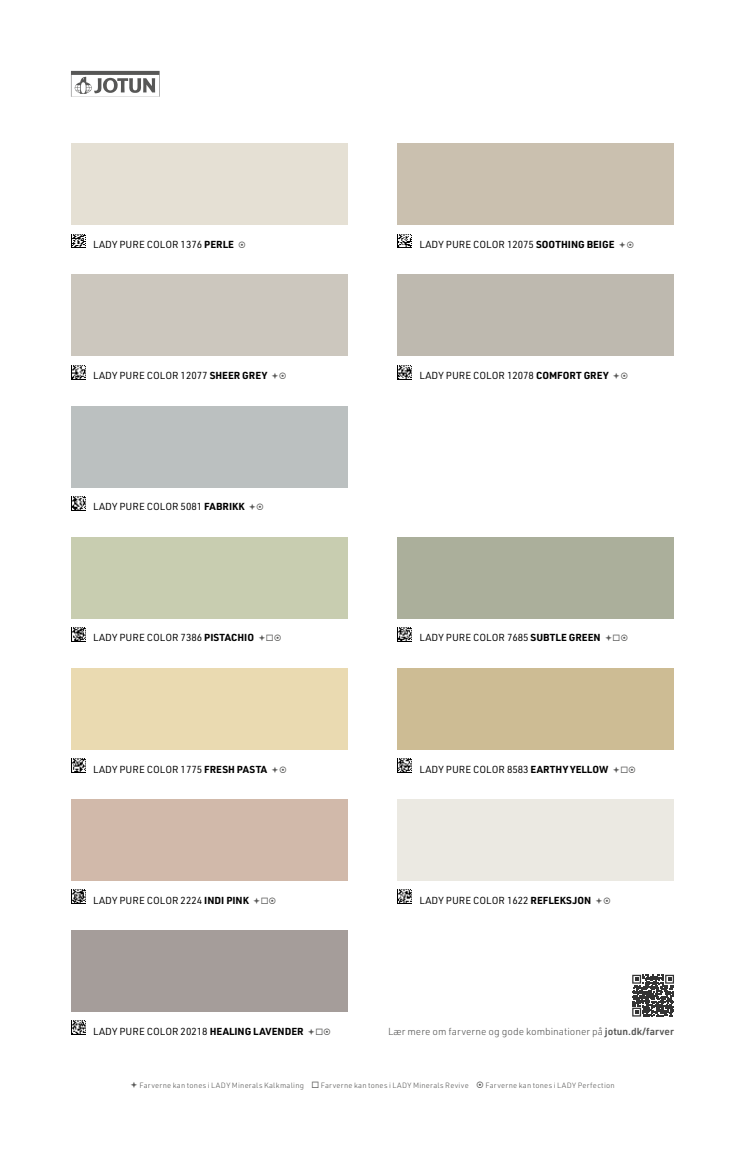
<style>
.page{position:relative;width:745px;height:1152px;background:#fff}
.page>*{position:absolute;margin:0;border:0;box-sizing:border-box;transform-origin:0 0}
.t1{font:10px "URWDIN";color:#000}
.Bakside_A{font:300 10px "URWDIN";color:#575756}
.t2{font:300 7.5px "URWDIN";letter-spacing:.03em;color:#575756}
.s1{font-weight:700}
.s2{color:#575756}
.s3{font-weight:600}
</style>
<div class="page">
<img style="left:71px;top:234px;width:14px;height:14px">
<img style="left:397px;top:234px;width:14px;height:14px">
<img style="left:71px;top:365px;width:14px;height:14px">
<img style="left:397px;top:365px;width:14px;height:14px">
<img style="left:71px;top:496px;width:14px;height:14px">
<img style="left:71px;top:627px;width:14px;height:14px">
<img style="left:397px;top:627px;width:14px;height:14px">
<img style="left:71px;top:758px;width:14px;height:14px">
<img style="left:397px;top:758px;width:14px;height:14px">
<img style="left:397px;top:890px;width:14px;height:13px">
<img style="left:71px;top:890px;width:14px;height:13px">
<img style="left:71px;top:1021px;width:14px;height:14px">
<svg style="left:71px;top:71px;width:88px;height:26px"></svg>
<svg style="left:632px;top:974px;width:41px;height:42px"></svg>
<div style="left:71px;top:144px;width:276px;height:81px;background:#e5e0d4"></div>
<div style="left:397px;top:144px;width:276px;height:81px;background:#cac0af"></div>
<div style="left:71px;top:275px;width:276px;height:81px;background:#ccc7be"></div>
<div style="left:397px;top:275px;width:276px;height:81px;background:#beb9af"></div>
<div style="left:71px;top:406px;width:276px;height:81px;background:#bbc0c0"></div>
<div style="left:71px;top:537px;width:276px;height:81px;background:#c8cdb0"></div>
<div style="left:397px;top:537px;width:276px;height:81px;background:#abaf9b"></div>
<div style="left:71px;top:668px;width:276px;height:81px;background:#eadab1"></div>
<div style="left:397px;top:668px;width:276px;height:81px;background:#cdbc94"></div>
<div style="left:397px;top:799px;width:276px;height:82px;background:#ebe9e2"></div>
<div style="left:71px;top:799px;width:276px;height:82px;background:#d1b9aa"></div>
<div style="left:71px;top:930px;width:276px;height:82px;background:#a59d9a"></div>
<p class="t1" style="left:93px;top:238px;width:142px">LADY PURE COLOR 1376 <span class="s1">PERLE</span></p>
<p class="t1" style="left:419px;top:238px;width:196px">LADY PURE COLOR 12075 <span class="s1">SOOTHING BEIGE</span></p>
<p class="t1" style="left:93px;top:369px;width:175px">LADY PURE COLOR 12077 <span class="s1">SHEER GREY</span></p>
<p class="t1" style="left:419px;top:369px;width:190px">LADY PURE COLOR 12078 <span class="s1">COMFORT GREY</span></p>
<p class="t1" style="left:93px;top:500px;width:153px">LADY PURE COLOR 5081 <span class="s1">FABRIKK</span></p>
<p class="t1" style="left:93px;top:631px;width:182px">LADY PURE COLOR 7386 <span class="s1">PISTACHIO</span> <span class="s2">◻</span></p>
<p class="t1" style="left:419px;top:631px;width:202px">LADY PURE COLOR 7685 <span class="s1">SUBTLE GREEN</span> <span class="s2">◻</span></p>
<p class="t1" style="left:93px;top:762px;width:175px">LADY PURE COLOR 1775 <span class="s1">FRESH PASTA</span></p>
<p class="t1" style="left:419px;top:762px;width:210px">LADY PURE COLOR 8583 <span class="s1">EARTHY YELLOW</span> <span class="s2">◻</span></p>
<p class="t1" style="left:93px;top:893px;width:177px">LADY PURE COLOR 2224 <span class="s1">INDI PINK</span> <span class="s2">◻</span></p>
<p class="t1" style="left:419px;top:893px;width:173px">LADY PURE COLOR 1622 <span class="s1">REFLEKSJON</span></p>
<p class="t1" style="left:93px;top:1024px;width:231px">LADY PURE COLOR 20218 <span class="s1">HEALING LAVENDER</span> <span class="s2">◻</span></p>
<p class="Bakside_A" style="left:388px;top:1024px;width:287px">Lær mere om farverne og gode kombinationer på <span class="s3">jotun.dk/farver</span></p>
<p class="t2" style="left:139px;top:1080px;width:330px">Farverne kan tones i LADY Minerals Kalkmaling ◻ Farverne kan tones i LADY Minerals Revive</p>
<p class="t2" style="left:485px;top:1080px;width:131px">Farverne kan tones i LADY Perfection</p>
</div>
